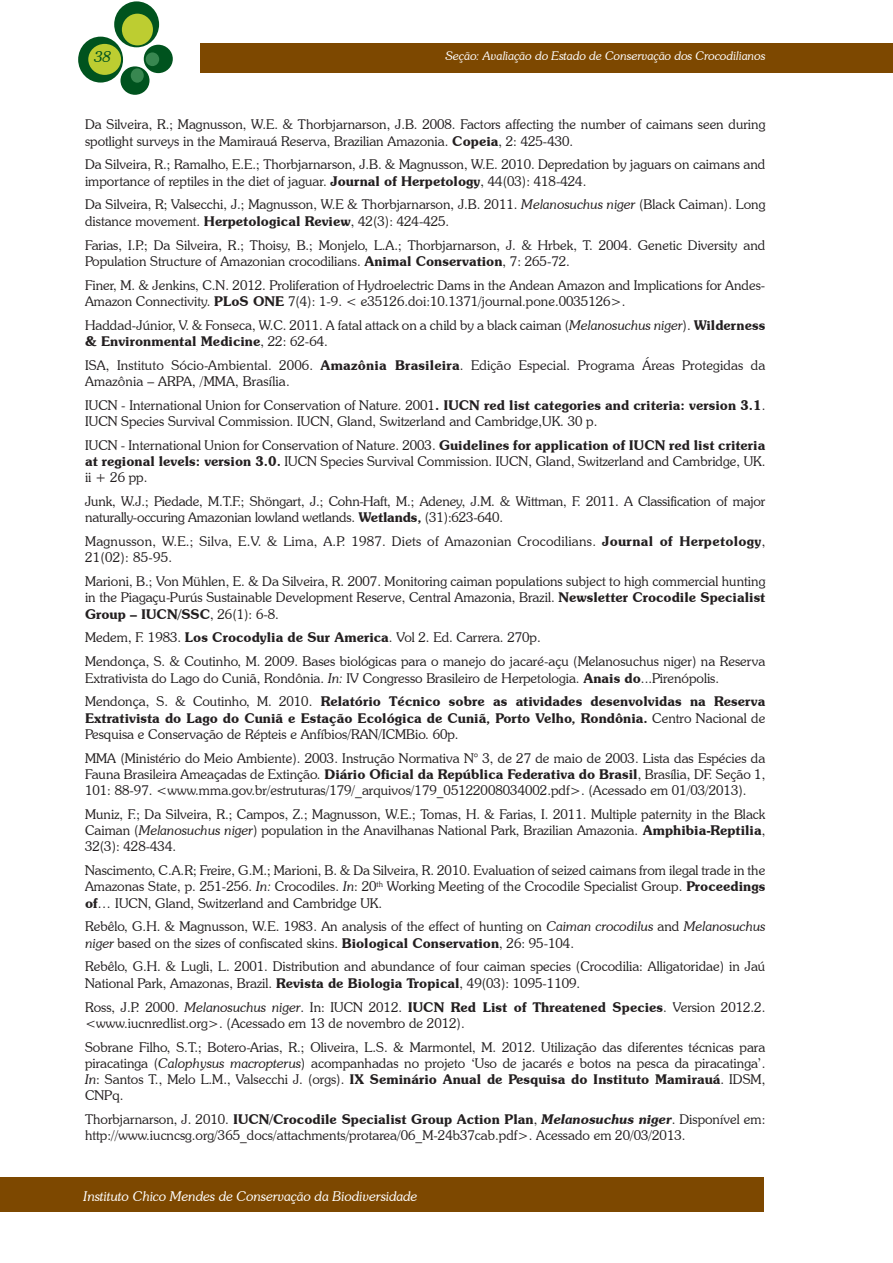
<style>
.page{position:relative;width:893px;height:1263px;background:#fff}
.page>*{position:absolute;margin:0;border:0;box-sizing:border-box;transform-origin:0 0}
.t1{font:italic 300 15px "Souvenir IT Cby BT";color:#00531e}
.t2{font:300 13.5px/16.2px "Souvenir IT Cby BT";color:#231f20}
.t3{font:600 13.5px/16.2px "Souvenir IT Cby BT";color:#231f20}
.t4{font:300 13.5px/16.2px "Souvenir IT Cby BT";letter-spacing:.02em;color:#231f20}
.t5{font:italic 300 13.5px "Souvenir IT Cby BT";color:#fff}
.t6{font:italic 300 12px "Souvenir IT Cby BT";color:#fff}
.s1{font-weight:600}
.s2{font-style:italic}
.s3{font-weight:300}
.s4{font-weight:600;font-style:italic}
</style>
<div class="page">
<div style="left:200px;top:44px;width:693px;height:29px;background:#7d4800"></div>
<div style="left:114px;top:1px;width:45px;height:46px;background:#00531e;border-radius:50%"></div>
<div style="left:78px;top:37px;width:45px;height:46px;background:#00531e;border-radius:50%"></div>
<div style="left:144px;top:45px;width:29px;height:28px;background:#00531e;border-radius:50%"></div>
<div style="left:120px;top:66px;width:30px;height:29px;background:#00531e;border-radius:50%"></div>
<div style="left:122px;top:14px;width:31px;height:31px;background:#bdcd31;border-radius:50%"></div>
<div style="left:88px;top:44px;width:33px;height:31px;background:#bdcd31;border-radius:50%"></div>
<div style="left:146px;top:52px;width:13px;height:14px;background:#388750;border-radius:50%"></div>
<div style="left:131px;top:68px;width:13px;height:15px;background:#388750;border-radius:50%"></div>
<div style="left:0;top:1178px;width:764px;height:34px;background:#7d4800"></div>
<p class="t1" style="left:94px;top:48px;width:18px">38</p>
<p class="t6" style="left:445px;top:49px;width:321px">Seção: Avaliação do Estado de Conservação dos Crocodilianos</p>
<p class="t2" style="left:85px;top:116px;width:682px">Da Silveira, R.; Magnusson, W.E. &amp; Thorbjarnarson, J.B. 2008. Factors affecting the number of caimans seen during spotlight surveys in the Mamirauá Reserva, Brazilian Amazonia. <span class="s1">Copeia</span>, 2: 425-430.</p>
<p class="t2" style="left:85px;top:156px;width:682px">Da Silveira, R.; Ramalho, E.E.; Thorbjarnarson, J.B. &amp; Magnusson, W.E. 2010. Depredation by jaguars on caimans and importance of reptiles in the diet of jaguar. <span class="s1">Journal of Herpetology</span>, 44(03): 418-424.</p>
<p class="t2" style="left:85px;top:196px;width:682px">Da Silveira, R; Valsecchi, J.; Magnusson, W.E &amp; Thorbjarnarson, J.B. 2011. <span class="s2">Melanosuchus niger</span> (Black Caiman). Long distance movement. <span class="s1">Herpetological Review</span>, 42(3): 424-425.</p>
<p class="t2" style="left:85px;top:236px;width:682px">Farias, I.P.; Da Silveira, R.; Thoisy, B.; Monjelo, L.A.; Thorbjarnarson, J. &amp; Hrbek, T. 2004. Genetic Diversity and<br>Population Structure of Amazonian crocodilians. <span class="s1">Animal Conservation</span>, 7: 265-72.</p>
<p class="t2" style="left:85px;top:276px;width:682px">Finer, M. &amp; Jenkins, C.N. 2012. Proliferation of Hydroelectric Dams in the Andean Amazon and Implications for Andes-<br>Amazon Connectivity. <span class="s1">PLoS ONE</span> 7(4): 1-9. &lt; e35126.doi:10.1371/journal.pone.0035126&gt;.</p>
<p class="t2" style="left:85px;top:317px;width:682px">Haddad-Júnior, V. &amp; Fonseca, W.C. 2011. A fatal attack on a child by a black caiman (<span class="s2">Melanosuchus niger</span>). <span class="s1">Wilderness &amp; Environmental Medicine</span>, 22: 62-64.</p>
<p class="t2" style="left:85px;top:357px;width:682px">ISA, Instituto Sócio-Ambiental. 2006. <span class="s1">Amazônia Brasileira</span>. Edição Especial. Programa Áreas Protegidas da<br>Amazônia – ARPA, /MMA, Brasília.</p>
<p class="t2" style="left:85px;top:397px;width:682px">IUCN - International Union for Conservation of Nature. 2001<span class="s1">. IUCN red list categories and criteria: version 3.1</span>.<br>IUCN Species Survival Commission. IUCN, Gland, Switzerland and Cambridge,UK. 30 p.</p>
<p class="t2" style="left:85px;top:437px;width:682px;text-align:justify">IUCN - International Union for Conservation of Nature. 2003. <span class="s1">Guidelines for application of IUCN red list criteria at regional levels: version 3.0.</span> IUCN Species Survival Commission. IUCN, Gland, Switzerland and Cambridge, UK. ii + 26 pp.</p>
<p class="t2" style="left:85px;top:493px;width:682px">Junk, W.J.; Piedade, M.T.F.; Shöngart, J.; Cohn-Haft, M.; Adeney, J.M. &amp; Wittman, F. 2011. A Classification of major naturally-occuring Amazonian lowland wetlands. <span class="s1">Wetlands,</span> (31):623-640.</p>
<p class="t4" style="left:85px;top:533px;width:682px">Magnusson, W.E.; Silva, E.V. &amp; Lima, A.P. 1987. Diets of Amazonian Crocodilians. <span class="s1">Journal of Herpetology</span>,<br>21(02): 85-95.</p>
<p class="t2" style="left:85px;top:573px;width:682px;text-align:justify">Marioni, B.; Von Mühlen, E. &amp; Da Silveira, R. 2007. Monitoring caiman populations subject to high commercial hunting in the Piagaçu-Purús Sustainable Development Reserve, Central Amazonia, Brazil. <span class="s1">Newsletter Crocodile Specialist Group – IUCN/SSC</span>, 26(1): 6-8.</p>
<p class="t2" style="left:85px;top:626px;width:682px;line-height:23.9px">Medem, F. 1983. <span class="s1">Los Crocodylia de Sur America</span>. Vol 2. Ed. Carrera. 270p.<br>Mendonça, S. &amp; Coutinho, M. 2009. Bases biológicas para o manejo do jacaré-açu (Melanosuchus niger) na Reserva</p>
<p class="t2" style="left:85px;top:666px;width:682px;line-height:23.9px">Extrativista do Lago do Cuniã, Rondônia. <span class="s2">In:</span> IV Congresso Brasileiro de Herpetologia. <span class="s1">Anais do</span>...Pirenópolis.<br>Mendonça, S. &amp; Coutinho, M. 2010. <span class="s1">Relatório Técnico sobre as atividades desenvolvidas na Reserva</span></p>
<p class="t3" style="left:85px;top:709px;width:682px">Extrativista do Lago do Cuniã e Estação Ecológica de Cuniã, Porto Velho, Rondônia. <span class="s3">Centro Nacional de<br>Pesquisa e Conservação de Répteis e Anfíbios/RAN/ICMBio. 60p.</span></p>
<p class="t2" style="left:85px;top:749px;width:682px;text-align:justify">MMA (Ministério do Meio Ambiente). 2003. Instrução Normativa N° 3, de 27 de maio de 2003. Lista das Espécies da Fauna Brasileira Ameaçadas de Extinção. <span class="s1">Diário Oficial da República Federativa do Brasil</span>, Brasília, DF. Seção 1, 101: 88-97. &lt;www.mma.gov.br/estruturas/179/_arquivos/179_05122008034002.pdf&gt;. (Acessado em 01/03/2013).</p>
<p class="t2" style="left:85px;top:806px;width:682px;text-align:justify">Muniz, F.; Da Silveira, R.; Campos, Z.; Magnusson, W.E.; Tomas, H. &amp; Farias, I. 2011. Multiple paternity in the Black Caiman (<span class="s2">Melanosuchus niger</span>) population in the Anavilhanas National Park, Brazilian Amazonia. <span class="s1">Amphibia-Reptilia</span>, 32(3): 428-434.</p>
<p class="t2" style="left:85px;top:862px;width:682px;text-align:justify">Nascimento, C.A.R; Freire, G.M.; Marioni, B. &amp; Da Silveira, R. 2010. Evaluation of seized caimans from ilegal trade in the Amazonas State, p. 251-256. <span class="s2">In:</span> Crocodiles. <span class="s2">In</span>: 20<sup>th</sup> Working Meeting of the Crocodile Specialist Group. <span class="s1">Proceedings of</span>… IUCN, Gland, Switzerland and Cambridge UK.</p>
<p class="t2" style="left:85px;top:918px;width:682px">Rebêlo, G.H. &amp; Magnusson, W.E. 1983. An analysis of the effect of hunting on <span class="s2">Caiman crocodilus</span> and <span class="s2">Melanosuchus niger</span> based on the sizes of confiscated skins. <span class="s1">Biological Conservation</span>, 26: 95-104.</p>
<p class="t2" style="left:85px;top:958px;width:682px">Rebêlo, G.H. &amp; Lugli, L. 2001. Distribution and abundance of four caiman species (Crocodilia: Alligatoridae) in Jaú<br>National Park, Amazonas, Brazil. <span class="s1">Revista de Biologia Tropical</span>, 49(03): 1095-1109.</p>
<p class="t2" style="left:85px;top:998px;width:682px">Ross, J.P. 2000. <span class="s2">Melanosuchus niger</span>. In: IUCN 2012. <span class="s1">IUCN Red List of Threatened Species</span>. Version 2012.2. &lt;www.iucnredlist.org&gt;. (Acessado em 13 de novembro de 2012).</p>
<p class="t2" style="left:85px;top:1038px;width:682px;text-align:justify">Sobrane Filho, S.T.; Botero-Arias, R.; Oliveira, L.S. &amp; Marmontel, M. 2012. Utilização das diferentes técnicas para piracatinga (<span class="s2">Calophysus macropterus</span>) acompanhadas no projeto ‘Uso de jacarés e botos na pesca da piracatinga’.<br><span class="s2">In</span>: Santos T., Melo L.M., Valsecchi J. (orgs). <span class="s1">IX Seminário Anual de Pesquisa do Instituto Mamirauá</span>. IDSM, CNPq.</p>
<p class="t2" style="left:85px;top:1111px;width:682px">Thorbjarnarson, J. 2010. <span class="s1">IUCN/Crocodile Specialist Group Action Plan</span>, <span class="s4">Melanosuchus niger</span>. Disponível em: http://www.iucncsg.org/365_docs/attachments/protarea/06_M-24b37cab.pdf&gt;. Acessado em 20/03/2013.</p>
<p class="t5" style="left:84px;top:1188px;width:335px">Instituto Chico Mendes de Conservação da Biodiversidade</p>
</div>
